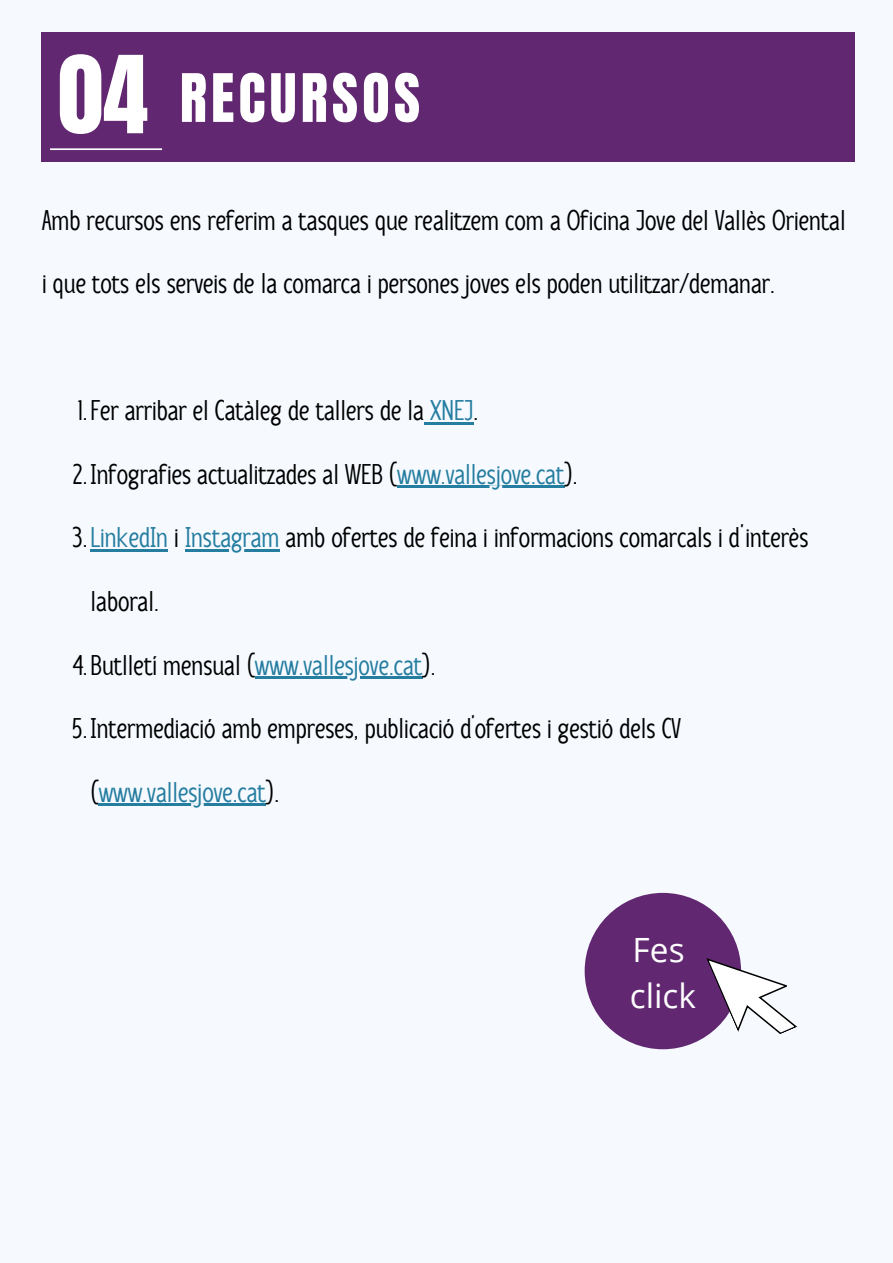
<style>
.page{position:relative;width:893px;height:1263px;background:#f6faff}
.page>*{position:absolute;margin:0;border:0;box-sizing:border-box;transform-origin:0 0}
.t1{font:56.7px "Anton";letter-spacing:.075em;color:#fff}
.t2{font:33.45px/46.7px "Open Sans";color:#fffeff}
.t3{font:28.5px "Anicon Sans";color:#000}
.t4{font:28.5px "Anicon Sans";color:#257da0}
.s1{font-size:91.12px}
.s2{color:#257da0}
.s3{color:#000}
</style>
<div class="page">
<div style="left:41px;top:32px;width:814px;height:129px;background:#612871"></div>
<hr style="left:424px;top:422px;width:49px;height:3px;background:#257da0">
<hr style="left:397px;top:485px;width:167px;height:3px;background:#257da0">
<hr style="left:91px;top:549px;width:77px;height:3px;background:#257da0">
<hr style="left:185px;top:549px;width:94px;height:3px;background:#257da0">
<hr style="left:255px;top:676px;width:167px;height:3px;background:#257da0">
<hr style="left:99px;top:803px;width:167px;height:3px;background:#257da0">
<hr style="left:50px;top:148px;width:112px;height:2px;background:#fff">
<div style="left:584px;top:893px;width:157px;height:156px;background:#612871;border-radius:50%"></div>
<svg style="left:706px;top:933px;width:92px;height:104px"></svg>
<h1 class="t1" style="left:58px;top:57px;width:363px"><span class="s1">04</span> RECURSOS</h1>
<p class="t3" style="left:42px;top:204px;width:805px">Amb recursos ens referim a tasques que realitzem com a Oficina Jove del Vallès Oriental</p>
<p class="t3" style="left:42px;top:267px;width:734px">i que tots els serveis de la comarca i persones joves els poden utilitzar/demanar.</p>
<p class="t3" style="left:78px;top:395px;width:402px">1.Fer arribar el Catàleg de tallers de la <span class="s2">XNEJ</span>.</p>
<p class="t3" style="left:72px;top:458px;width:507px">2.Infografies actualitzades al WEB (<span class="s2">www.vallesjove.cat</span>).</p>
<p class="t3" style="left:72px;top:522px;width:738px">3.<span class="s2">LinkedIn</span> i <span class="s2">Instagram</span> amb ofertes de feina i informacions comarcals i d’interès</p>
<p class="t3" style="left:91px;top:585px;width:70px">laboral.</p>
<p class="t3" style="left:73px;top:649px;width:364px">4.Butlletí mensual (<span class="s2">www.vallesjove.cat</span>).</p>
<p class="t3" style="left:72px;top:712px;width:610px">5.Intermediació amb empreses, publicació d'ofertes i gestió dels CV</p>
<p class="t4" style="left:91px;top:776px;width:190px"><span class="s3">(</span>www.vallesjove.cat<span class="s3">).</span></p>
<p class="t2" style="left:630px;top:925px;width:68px">Fes click</p>
</div>
